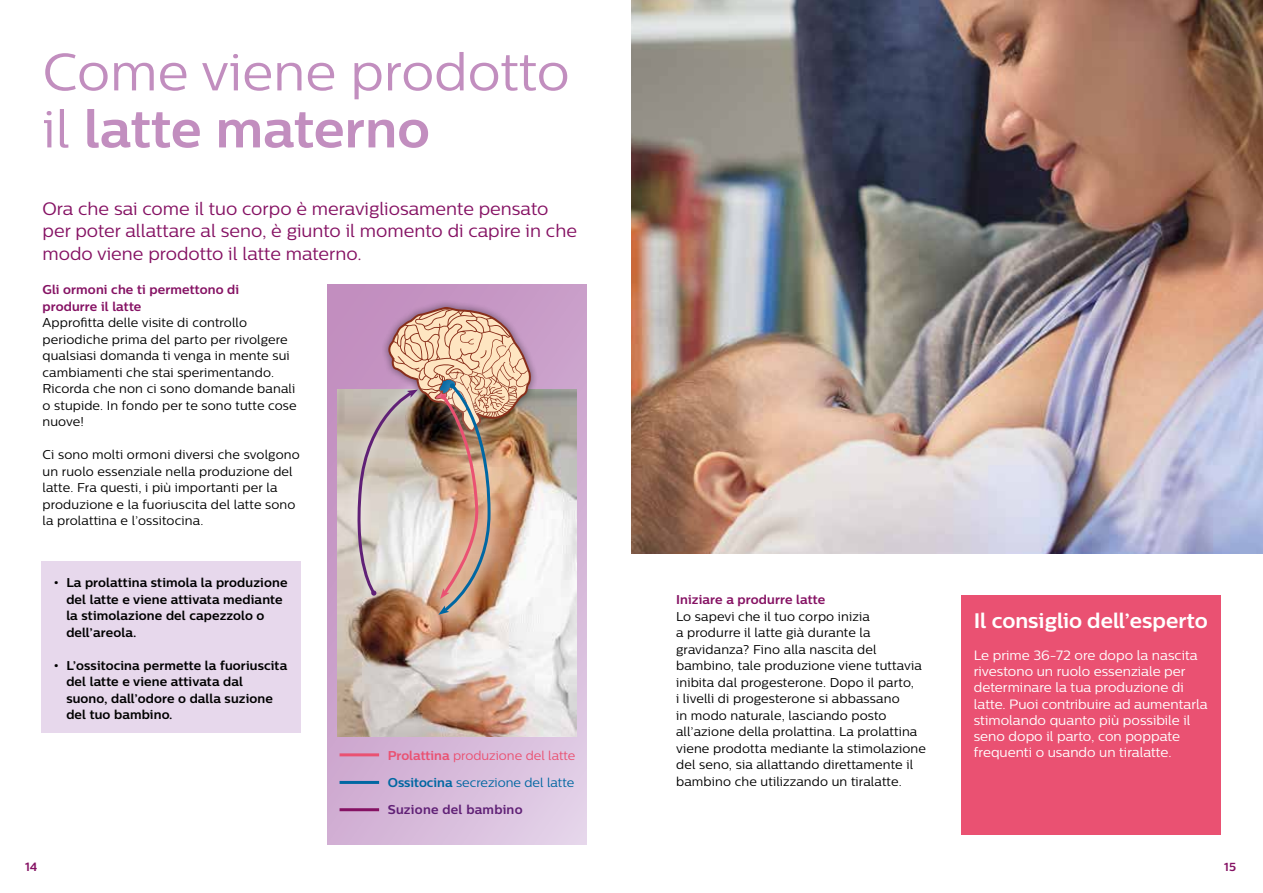
<style>
.page{position:relative;width:1263px;height:893px;background:#fff}
.page>*{position:absolute;margin:0;border:0;box-sizing:border-box;transform-origin:0 0}
.t1{font:52.5px/57px "Centrale Sans";color:#c28ebf}
.t2{font:700 21px "Centrale Sans";color:#fff}
.t3{font:18px/22.5px "Centrale Sans";color:#851163}
.t4{font:13.5px/16.2px "Centrale Sans";color:#fff}
.t5{font:12.75px/16.5px "Centrale Sans";letter-spacing:.01em;color:#000}
.t6{font:700 12.75px/16.5px "Centrale Sans";letter-spacing:.01em;color:#000}
.t7{font:12.75px/27px "Centrale Sans";color:#ea5172;text-align:justify}
.t8{font:700 12.75px/16.5px "Centrale Sans";letter-spacing:.01em;color:#851163}
.t9{font:700 12px "Centrale Sans";color:#851163}
.t10{font:700 11.7px "Centrale Sans";color:#851163}
.s1{font-weight:700}
.s2{font-weight:700;color:#0067a2}
.s3{color:#0067a2}
.s4{font-weight:700;color:#602076}
</style>
<div class="page">
<svg style="left:327px;top:285px;width:260px;height:559px;background:#d2b0d4"></svg>
<img style="left:631px;top:0;width:632px;height:554px">
<div style="left:961px;top:595px;width:259px;height:239px;background:#ea5172"></div>
<div style="left:41px;top:561px;width:259px;height:171px;background:#e7d8ec"></div>
<img style="left:338px;top:389px;width:238px;height:347px">
<div style="left:381px;top:299px;width:158px;height:141px;background:#000;opacity:.5"></div>
<div style="left:429px;top:372px;width:73px;height:253px;background:#fff;opacity:.91"></div>
<div style="left:346px;top:378px;width:82px;height:228px;background:#fff;opacity:.91"></div>
<img style="left:353px;top:307px;width:178px;height:308px">
<hr style="left:340px;top:808px;width:39px;height:3px;background:#851163">
<hr style="left:340px;top:781px;width:39px;height:3px;background:#0067a2">
<hr style="left:340px;top:753px;width:39px;height:3px;background:#ea5172">
<h1 class="t1" style="left:43px;top:43px;width:529px">Come viene prodotto il <span class="s1">latte materno</span></h1>
<h3 class="t3" style="left:43px;top:197px;width:536px">Ora che sai come il tuo corpo è meravigliosamente pensato per poter allattare al seno, è giunto il momento di capire in che modo viene prodotto il latte materno.</h3>
<p class="t8" style="left:43px;top:281px;width:198px">Gli ormoni che ti permettono di produrre il latte</p>
<p class="t5" style="left:43px;top:315px;width:256px">Approfitta delle visite di controllo periodiche prima del parto per rivolgere qualsiasi domanda ti venga in mente sui cambiamenti che stai sperimentando.<br>Ricorda che non ci sono domande banali o stupide. In fondo per te sono tutte cose nuove!</p>
<p class="t5" style="left:43px;top:447px;width:259px">Ci sono molti ormoni diversi che svolgono un ruolo essenziale nella produzione del latte. Fra questi, i più importanti per la produzione e la fuoriuscita del latte sono la prolattina e l’ossitocina.</p>
<p class="t6" style="left:66px;top:574px;width:223px;text-indent:-13px">• La prolattina stimola la produzione del latte e viene attivata mediante la stimolazione del capezzolo o dell’areola.</p>
<p class="t6" style="left:66px;top:657px;width:222px;text-indent:-13px">• L’ossitocina permette la fuoriuscita del latte e viene attivata dal suono, dall’odore o dalla suzione del tuo bambino.</p>
<p class="t7" style="left:388px;top:742px;width:189px"><span class="s1">Prolattina</span> produzione del latte <span class="s2">Ossitocina</span> <span class="s3">secrezione del latte </span><span class="s4">Suzione del bambino</span></p>
<p class="t8" style="left:676px;top:591px;width:151px">Iniziare a produrre latte</p>
<p class="t5" style="left:676px;top:608px;width:251px">Lo sapevi che il tuo corpo inizia<br>a produrre il latte già durante la gravidanza? Fino alla nascita del bambino, tale produzione viene tuttavia inibita dal progesterone. Dopo il parto,<br>i livelli di progesterone si abbassano<br>in modo naturale, lasciando posto all’azione della prolattina. La prolattina viene prodotta mediante la stimolazione del seno, sia allattando direttamente il bambino che utilizzando un tiralatte.</p>
<h2 class="t2" style="left:974px;top:607px;width:235px">Il consiglio dell’esperto</h2>
<p class="t4" style="left:974px;top:647px;width:235px">Le prime 36-72 ore dopo la nascita rivestono un ruolo essenziale per determinare la tua produzione di latte. Puoi contribuire ad aumentarla stimolando quanto più possibile il seno dopo il parto, con poppate frequenti o usando un tiralatte.</p>
<p class="t9" style="left:25px;top:860px;width:14px">14</p>
<p class="t10" style="left:1224px;top:860px;width:13px">15</p>
</div>
